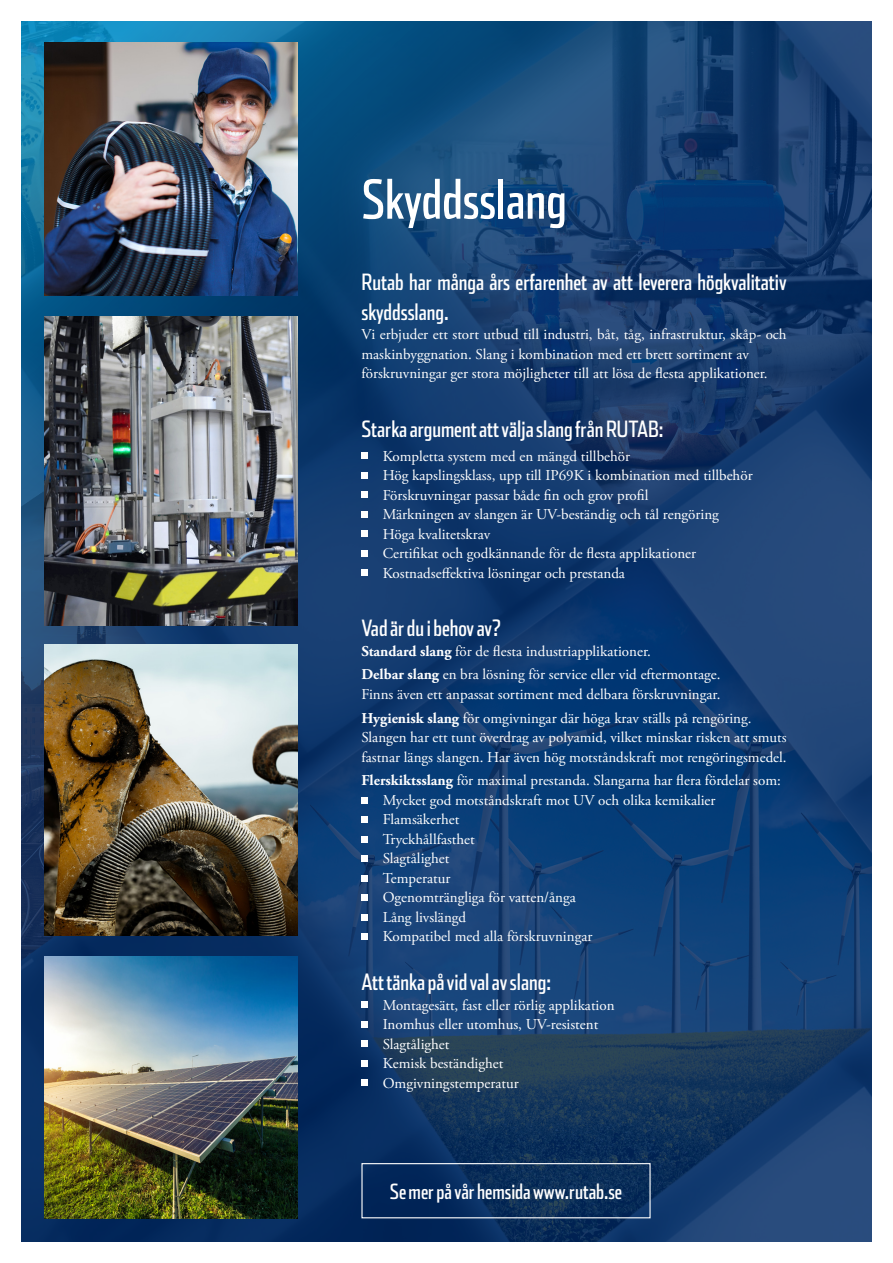
<style>
.page{position:relative;width:893px;height:1263px;background:#fff}
.page>*{position:absolute;margin:0;border:0;box-sizing:border-box;transform-origin:0 0}
.rubrik{font:54px "Stainless Comp";color:#fff}
.text_ej_indrag{font:22.5px/29.2px "Stainless Comp";color:#fff}
.ingress{font:21px "Stainless Comp";color:#fff}
.text_ej_indrag-2{font:15px/19.5px "Adobe Garamond Pro";color:#fff}
.s1{font-weight:700}
</style>
<div class="page">
<img style="left:21px;top:21px;width:851px;height:1221px">
<div style="left:361px;top:453px;width:7px;height:6px;background:#fff"></div>
<div style="left:361px;top:472px;width:7px;height:6px;background:#fff"></div>
<div style="left:361px;top:492px;width:7px;height:6px;background:#fff"></div>
<div style="left:361px;top:511px;width:7px;height:6px;background:#fff"></div>
<div style="left:361px;top:531px;width:7px;height:6px;background:#fff"></div>
<div style="left:361px;top:550px;width:7px;height:6px;background:#fff"></div>
<div style="left:361px;top:570px;width:7px;height:6px;background:#fff"></div>
<div style="left:361px;top:797px;width:7px;height:6px;background:#fff"></div>
<div style="left:361px;top:816px;width:7px;height:7px;background:#fff"></div>
<div style="left:361px;top:836px;width:7px;height:6px;background:#fff"></div>
<div style="left:361px;top:855px;width:7px;height:7px;background:#fff"></div>
<div style="left:361px;top:875px;width:7px;height:6px;background:#fff"></div>
<div style="left:361px;top:894px;width:7px;height:7px;background:#fff"></div>
<div style="left:361px;top:914px;width:7px;height:6px;background:#fff"></div>
<div style="left:361px;top:933px;width:7px;height:7px;background:#fff"></div>
<div style="left:361px;top:1002px;width:7px;height:6px;background:#fff"></div>
<div style="left:361px;top:1021px;width:7px;height:6px;background:#fff"></div>
<div style="left:361px;top:1041px;width:7px;height:6px;background:#fff"></div>
<div style="left:361px;top:1060px;width:7px;height:6px;background:#fff"></div>
<div style="left:361px;top:1080px;width:7px;height:6px;background:#fff"></div>
<img style="left:45px;top:957px;width:253px;height:261px">
<div style="left:361px;top:1163px;width:290px;height:55px;border:1px solid #fff"></div>
<img style="left:45px;top:317px;width:253px;height:308px">
<img style="left:45px;top:645px;width:253px;height:290px">
<img style="left:45px;top:43px;width:253px;height:252px">
<p class="rubrik" style="left:361px;top:167px;width:207px">Skyddsslang</p>
<p class="text_ej_indrag" style="left:361px;top:267px;width:427px">Rutab har många års erfarenhet av att leverera högkvalitativ skyddsslang.</p>
<p class="text_ej_indrag-2" style="left:361px;top:325px;width:427px">Vi erbjuder ett stort utbud till industri, båt, tåg, infrastruktur, skåp- och maskinbyggnation. Slang i kombination med ett brett sortiment av</p>
<p class="text_ej_indrag-2" style="left:361px;top:364px;width:408px">förskruvningar ger stora möjligheter till att lösa de flesta applikationer.</p>
<p class="text_ej_indrag" style="left:361px;top:414px;width:304px">Starka argument att välja slang från RUTAB:</p>
<p class="text_ej_indrag-2" style="left:383px;top:446px;width:249px">Kompletta system med en mängd tillbehör</p>
<p class="text_ej_indrag-2" style="left:383px;top:466px;width:371px">Hög kapslingsklass, upp till IP69K i kombination med tillbehör</p>
<p class="text_ej_indrag-2" style="left:383px;top:485px;width:267px">Förskruvningar passar både fin och grov profil</p>
<p class="text_ej_indrag-2" style="left:383px;top:505px;width:338px">Märkningen av slangen är UV-beständig och tål rengöring</p>
<p class="text_ej_indrag-2" style="left:383px;top:524px;width:109px">Höga kvalitetskrav</p>
<p class="text_ej_indrag-2" style="left:383px;top:544px;width:315px">Certifikat och godkännande för de flesta applikationer</p>
<p class="text_ej_indrag-2" style="left:383px;top:563px;width:244px">Kostnadseffektiva lösningar och prestanda</p>
<p class="text_ej_indrag" style="left:361px;top:613px;width:141px">Vad är du i behov av?</p>
<p class="text_ej_indrag-2" style="left:361px;top:641px;width:291px"><span class="s1">Standard slang</span> för de flesta industriapplikationer.</p>
<p class="text_ej_indrag-2" style="left:361px;top:665px;width:361px"><span class="s1">Delbar slang</span> en bra lösning för service eller vid eftermontage.</p>
<p class="text_ej_indrag-2" style="left:361px;top:685px;width:360px">Finns även ett anpassat sortiment med delbara förskruvningar.</p>
<p class="text_ej_indrag-2" style="left:361px;top:708px;width:392px"><span class="s1">Hygienisk slang</span> för omgivningar där höga krav ställs på rengöring.</p>
<p class="text_ej_indrag-2" style="left:361px;top:728px;width:427px">Slangen har ett tunt överdrag av polyamid, vilket minskar risken att smuts fastnar längs slangen. Har även hög motståndskraft mot rengöringsmedel.</p>
<p class="text_ej_indrag-2" style="left:361px;top:771px;width:421px"><span class="s1">Flerskiktsslang</span> för maximal prestanda. Slangarna har flera fördelar som:</p>
<p class="text_ej_indrag-2" style="left:383px;top:791px;width:334px">Mycket god motståndskraft mot UV och olika kemikalier</p>
<p class="text_ej_indrag-2" style="left:383px;top:810px;width:78px">Flamsäkerhet</p>
<p class="text_ej_indrag-2" style="left:383px;top:830px;width:94px">Tryckhållfasthet</p>
<p class="text_ej_indrag-2" style="left:383px;top:849px;width:68px">Slagtålighet</p>
<p class="text_ej_indrag-2" style="left:383px;top:869px;width:69px">Temperatur</p>
<p class="text_ej_indrag-2" style="left:383px;top:888px;width:195px">Ogenomträngliga för vatten/ånga</p>
<p class="text_ej_indrag-2" style="left:383px;top:908px;width:85px">Lång livslängd</p>
<p class="text_ej_indrag-2" style="left:383px;top:927px;width:211px">Kompatibel med alla förskruvningar</p>
<p class="text_ej_indrag" style="left:361px;top:967px;width:191px">Att tänka på vid val av slang:</p>
<p class="text_ej_indrag-2" style="left:383px;top:995px;width:233px">Montagesätt, fast eller rörlig applikation</p>
<p class="text_ej_indrag-2" style="left:383px;top:1015px;width:217px">Inomhus eller utomhus, UV-resistent</p>
<p class="text_ej_indrag-2" style="left:383px;top:1034px;width:68px">Slagtålighet</p>
<p class="text_ej_indrag-2" style="left:383px;top:1054px;width:122px">Kemisk beständighet</p>
<p class="text_ej_indrag-2" style="left:383px;top:1073px;width:138px">Omgivningstemperatur</p>
<p class="ingress" style="left:390px;top:1179px;width:234px">Se mer på vår hemsida www.rutab.se</p>
</div>
